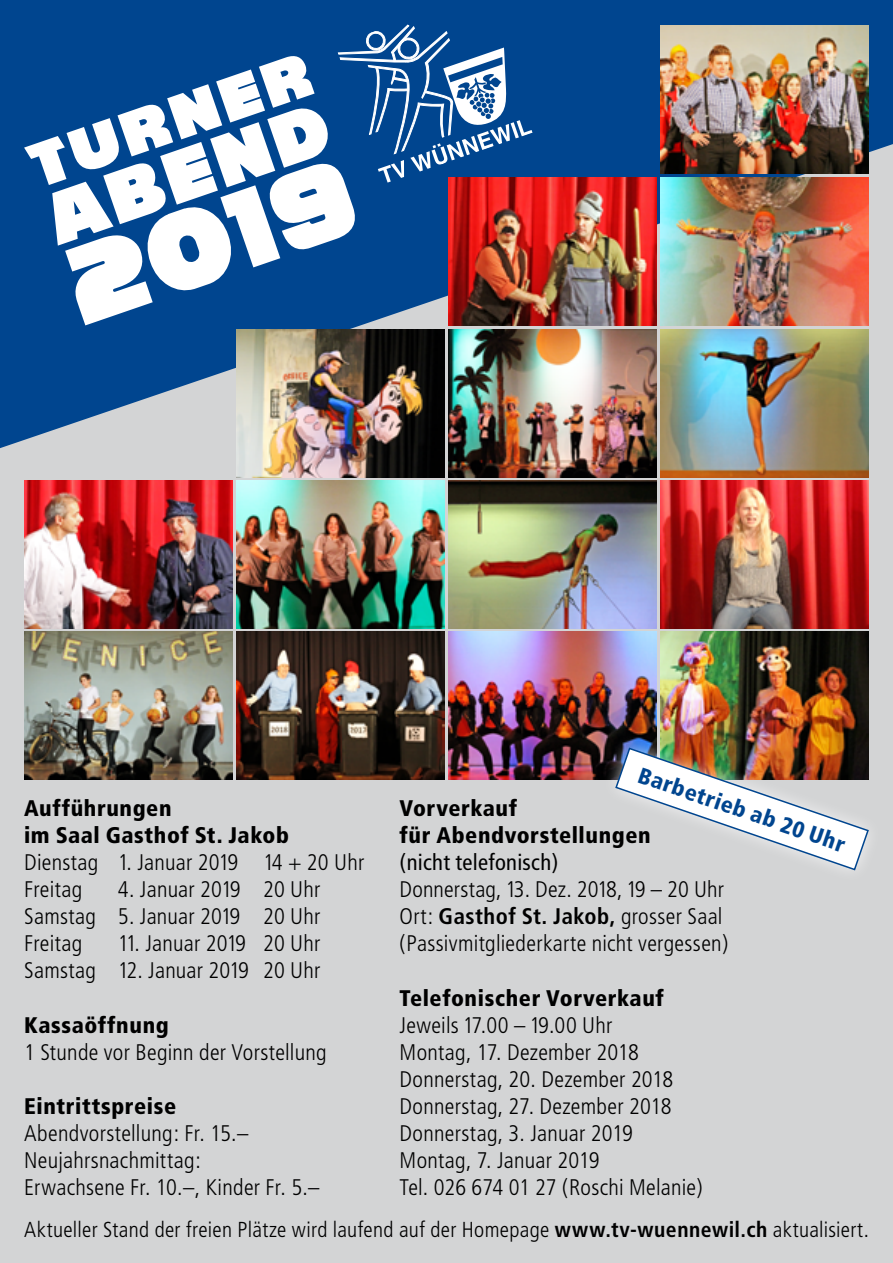
<style>
.page{position:relative;width:893px;height:1263px;background:#d3d4d5}
.page>*{position:absolute;margin:0;border:0;box-sizing:border-box;transform-origin:0 0}
.t1{font:117.45px "Reisenberg";color:#fff}
.t2{font:78.3px "Reisenberg";color:#fff}
.t3{font:66.15px "Reisenberg";color:#fff}
.t4{font:300 condensed 22.65px/27.2px "Frutiger";letter-spacing:.01em;color:#000}
.t5{font:900 condensed 22.65px/27.2px "Frutiger";letter-spacing:.025em;color:#000}
.t6{font:condensed 22.65px "Frutiger";letter-spacing:.015em;color:#000}
.t7{font:900 condensed 22.65px "Frutiger";color:#00458f}
.t8{font:300 condensed 21.6px "Frutiger";letter-spacing:.015em;color:#000}
.s1{font-weight:700}
</style>
<div class="page">
<svg style="left:0;top:0;width:893px;height:448px;background:#165395"></svg>
<img style="left:236px;top:632px;width:209px;height:148px">
<img style="left:24px;top:481px;width:209px;height:147px">
<img style="left:236px;top:481px;width:209px;height:147px">
<img style="left:660px;top:329px;width:209px;height:148px">
<img style="left:24px;top:632px;width:209px;height:148px">
<img style="left:236px;top:329px;width:209px;height:148px">
<img style="left:448px;top:632px;width:209px;height:148px">
<img style="left:448px;top:481px;width:209px;height:147px">
<img style="left:660px;top:481px;width:209px;height:147px">
<img style="left:660px;top:632px;width:209px;height:96px">
<img style="left:448px;top:177px;width:209px;height:148px">
<img style="left:660px;top:177px;width:209px;height:148px">
<img style="left:660px;top:26px;width:209px;height:147px">
<img style="left:448px;top:329px;width:209px;height:148px">
<svg style="left:338px;top:25px;width:194px;height:158px;background:#3366a1"></svg>
<img style="left:595px;top:728px;width:274px;height:52px">
<img style="left:614px;top:747px;width:255px;height:124px">
<h3 class="t3" style="left:18px;top:129px;width:296px;rotate:-19deg">Turner</h3>
<h2 class="t2" style="left:34px;top:175px;width:296px;rotate:-19deg">abend</h2>
<h1 class="t1" style="left:49px;top:219px;width:296px;rotate:-19deg">2019</h1>
<p class="t7" style="left:644px;top:761px;width:219px;rotate:19deg">Barbetrieb ab 20 Uhr</p>
<p class="t5" style="left:24px;top:794px;width:266px">Aufführungen<br>im Saal Gasthof St. Jakob</p>
<p class="t4" style="left:24px;top:849px;width:342px">Dienstag 1. Januar 2019 14 + 20 Uhr<br>Freitag</p>
<p class="t5" style="left:400px;top:794px;width:253px">Vorverkauf<br>für Abendvorstellungen</p>
<p class="t6" style="left:400px;top:849px;width:160px">(nicht telefonisch)</p>
<p class="t4" style="left:400px;top:876px;width:330px">Donnerstag, 13. Dez. 2018, 19 – 20 Uhr<br>Ort: <span class="s1">Gasthof St. Jakob,</span> grosser Saal (Passivmitgliederkarte nicht vergessen)</p>
<p class="t5" style="left:400px;top:984px;width:266px">Telefonischer Vorverkauf</p>
<p class="t4" style="left:400px;top:1011px;width:305px">Jeweils 17.00 – 19.00 Uhr<br>Montag, 17. Dezember 2018<br>Donnerstag, 20. Dezember 2018<br>Donnerstag, 27. Dezember 2018<br>Donnerstag, 3. Januar 2019<br>Montag, 7. Januar 2019<br>Tel. 026 674 01 27 (Roschi Melanie)</p>
<p class="t8" style="left:24px;top:1218px;width:846px">Aktueller Stand der freien Plätze wird laufend auf der Homepage <span class="s1">www.tv-wuennewil.ch</span> aktualisiert.</p>
<p class="t4" style="left:24px;top:876px;width:298px;text-align:justify;text-indent:94px">4. Januar 2019 20 Uhr Samstag 5. Januar 2019 20 Uhr Freitag</p>
<p class="t4" style="left:24px;top:930px;width:298px;text-align:right">11. Januar 2019 20 Uhr<br>Samstag 12. Januar 2019 20 Uhr</p>
<p class="t5" style="left:24px;top:1011px;width:146px">Kassaöffnung</p>
<p class="t4" style="left:24px;top:1039px;width:304px">1 Stunde vor Beginn der Vorstellung</p>
<p class="t5" style="left:24px;top:1092px;width:154px">Eintrittspreise</p>
<p class="t4" style="left:24px;top:1120px;width:297px">Abendvorstellung: Fr. 15.–<br>Neujahrsnachmittag:<br>Erwachsene Fr. 10.–, Kinder Fr. 5.–</p>
</div>
